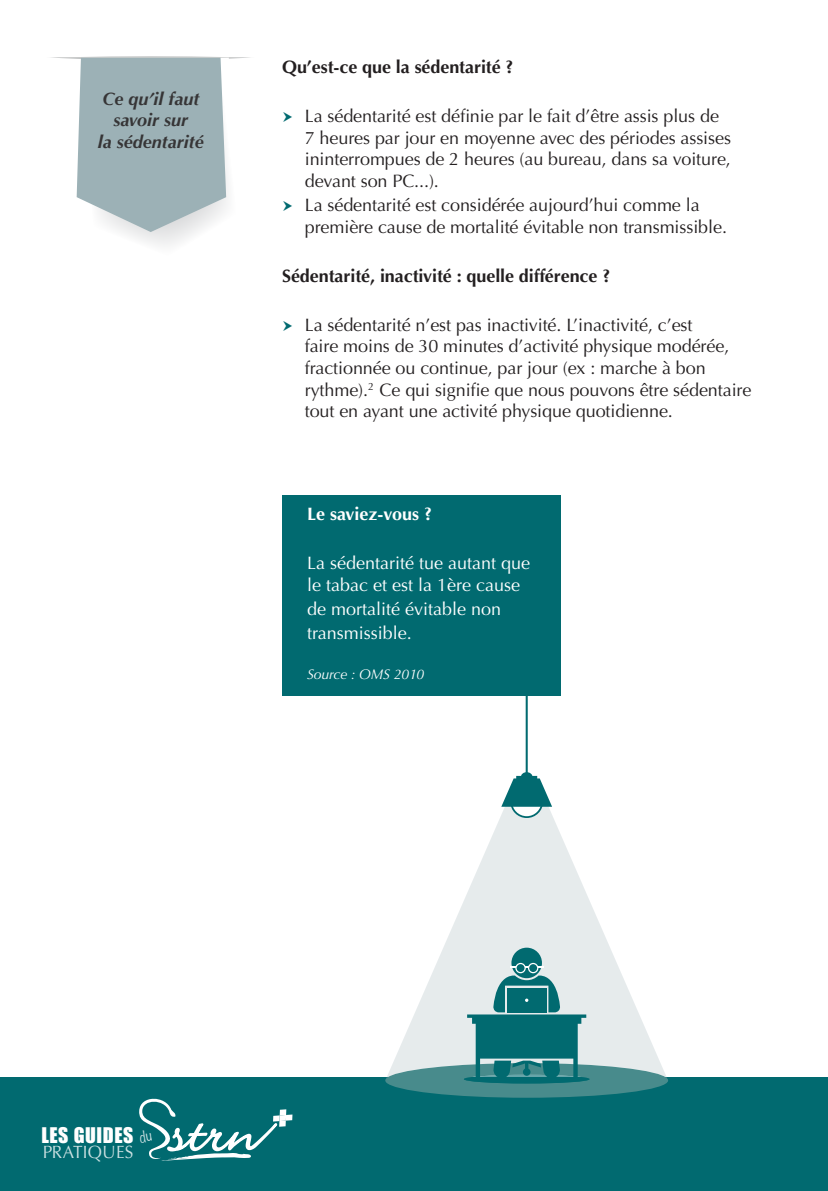
<style>
.page{position:relative;width:828px;height:1191px;background:#fff}
.page>*{position:absolute;margin:0;border:0;box-sizing:border-box;transform-origin:0 0}
.t1{font:19.8px "Impact";letter-spacing:.03em;color:#fff}
.t2{font:18px/21.6px "Optima";letter-spacing:-.005em;color:#231f20}
.t3{font:18px/21.6px "Optima";color:#fff}
.t4{font:700 18px "Optima";letter-spacing:-.005em;color:#231f20}
.t5{font:italic 700 18px/21.6px "Optima";color:#363536;text-align:center}
.t6{font:700 18px "Optima";color:#fff}
.t7{font:17.8px "Optima";letter-spacing:.015em;color:#fff;scale:.96 1}
.t8{font:italic 14px "Optima";letter-spacing:-.01em;color:#fff}
</style>
<div class="page">
<div style="left:0;top:1077px;width:828px;height:114px;background:#016a70"></div>
<svg style="left:51px;top:56px;width:199px;height:190px"></svg>
<svg style="left:431px;top:815px;width:191px;height:160px;fill:#e6ebec"></svg>
<div style="left:511px;top:947px;width:31px;height:31px;background:#016a70;border-radius:50%"></div>
<svg style="left:385px;top:975px;width:283px;height:122px"></svg>
<hr style="left:510px;top:966px;width:33px;height:2px;background:#fff">
<svg style="left:515px;top:963px;width:11px;height:10px"></svg>
<div style="left:516px;top:964px;width:8px;height:8px;background:#016a70;border-radius:50%"></div>
<svg style="left:528px;top:963px;width:10px;height:10px"></svg>
<div style="left:529px;top:964px;width:8px;height:8px;background:#016a70;border-radius:50%"></div>
<svg style="left:501px;top:695px;width:51px;height:123px"></svg>
<div style="left:282px;top:495px;width:279px;height:200px;background:#016a70"></div>
<svg style="left:139px;top:1098px;width:153px;height:63px"></svg>
<p class="t5" style="left:98px;top:88px;width:108px">Ce qu’il faut savoir sur<br>la sédentarité</p>
<p class="t4" style="left:282px;top:57px;width:233px">Qu’est-ce que la sédentarité ?</p>
<p class="t2" style="left:305px;top:105px;width:428px">La sédentarité est définie par le fait d’être assis plus de 7 heures par jour en moyenne avec des périodes assises ininterrompues de 2 heures (au bureau, dans sa voiture, devant son PC...).</p>
<p class="t2" style="left:305px;top:195px;width:424px">La sédentarité est considérée aujourd’hui comme la première cause de mortalité évitable non transmissible.</p>
<p class="t4" style="left:282px;top:265px;width:330px">Sédentarité, inactivité : quelle différence ?</p>
<p class="t2" style="left:305px;top:314px;width:448px">La sédentarité n’est pas inactivité. L’inactivité, c’est<br>faire moins de 30 minutes d’activité physique modérée, fractionnée ou continue, par jour (ex : marche à bon rythme).<sup>2</sup> Ce qui signifie que nous pouvons être sédentaire tout en ayant une activité physique quotidienne.</p>
<p class="t6" style="left:307px;top:504px;width:127px">Le saviez-vous ?</p>
<p class="t3" style="left:307px;top:552px;width:225px">La sédentarité tue autant que le tabac et est la 1ère cause</p>
<p class="t3" style="left:307px;top:597px;width:196px;line-height:24px">de mortalité évitable non transmissible.</p>
<p class="t8" style="left:307px;top:665px;width:119px">Source : OMS 2010</p>
<p class="t1" style="left:41px;top:1119px;width:94px">LES GUIDES</p>
<p class="t7" style="left:42px;top:1141px;width:97px">PRATIQUES</p>
</div>
